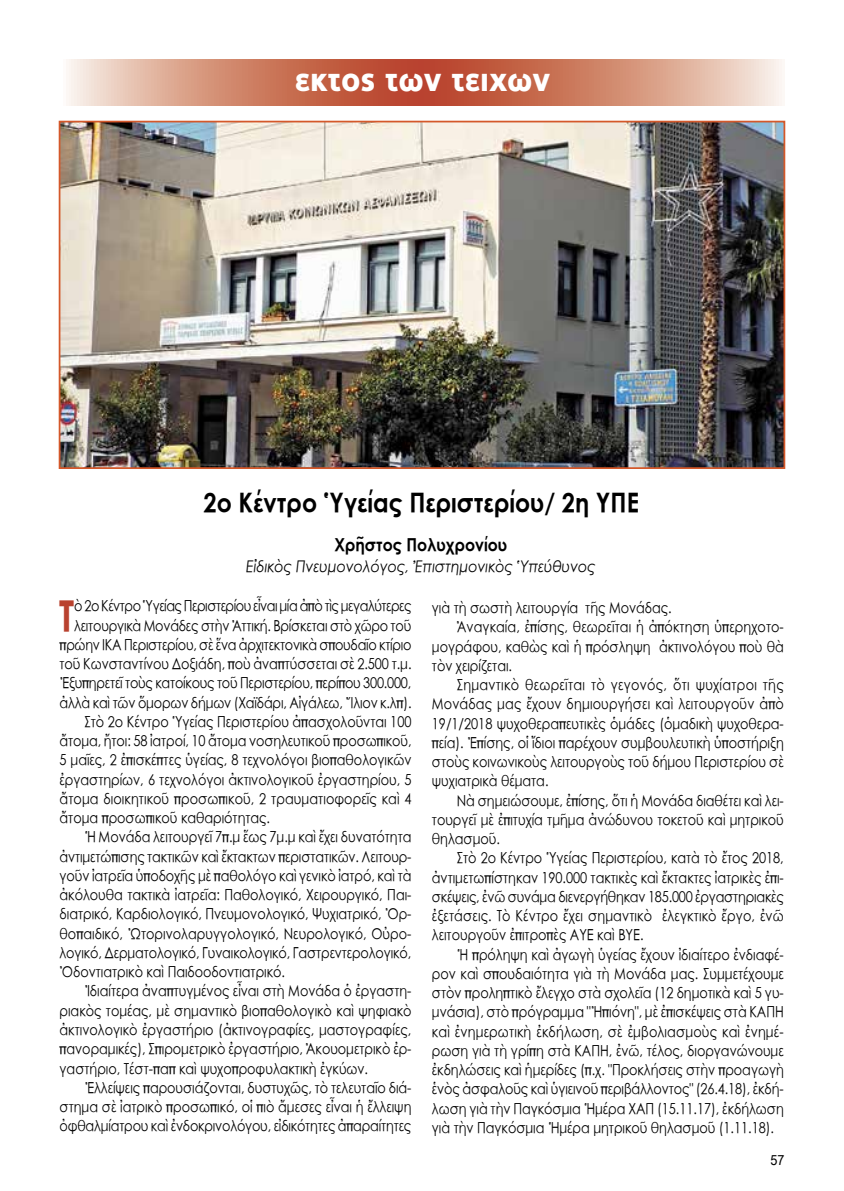
<style>
.page{position:relative;width:844px;height:1191px;background:#fff}
.page>*{position:absolute;margin:0;border:0;box-sizing:border-box;transform-origin:0 0}
.t1{font:41.65px "SK Century Gothic Pol Uni W Bold";color:#b9422f;scale:.86 1}
.t2{font:900 33.25px "PF Catalog";color:#fff;scale:.9 1}
.t3{font:26.25px "SK Century Gothic Pol Uni W Bold";color:#000;scale:.9 1}
.t4{font:17.5px "SK Century Gothic Pol Uni W Bold";color:#000;scale:.9 1}
.t5{font:15.75px "SK Century Gothic Pol Uni W Italic";color:#000;scale:.9 1}
.t6{font:14.88px "SK Century Gothic Pol Uni W";letter-spacing:-.005em;color:#000;scale:.86 1}
.t7{font:14.88px "SK Century Gothic Pol Uni W";letter-spacing:-.035em;color:#000;scale:.86 1}
.t8{font:14.88px "SK Century Gothic Pol Uni W";letter-spacing:.02em;color:#000;scale:.86 1}
.t9{font:14px "Arial Unicode MS";color:#000;scale:.9 1}
</style>
<div class="page">
<svg style="left:66px;top:60px;width:716px;height:46px"></svg>
<img style="left:62px;top:124px;width:720px;height:342px">
<div style="left:59px;top:121px;width:726px;height:348px;border:2px solid #d4582a"></div>
<h2 class="t2" style="left:295px;top:60px;width:285px">εκτος των τειχων</h2>
<h3 class="t3" style="left:203px;top:482px;width:485px">2ο Κέντρο Ὑγείας Περιστερίου/ 2η ΥΠΕ</h3>
<p class="t4" style="left:334px;top:531px;width:193px">Χρῆστος Πολυχρονίου</p>
<p class="t5" style="left:246px;top:555px;width:390px">Εἰδικὸς Πνευμονολόγος, Ἐπιστημονικὸς Ὑπεύθυνος</p>
<h1 class="t1" style="left:59px;top:584px;width:19px">Τ</h1>
<p class="t7" style="left:74px;top:597px;width:394px">ὸ 2ο Κέντρο Ὑγείας Περιστερίου εἶναι μία ἀπὸ τὶς μεγαλύτερες</p>
<p class="t6" style="left:74px;top:617px;width:393px">λειτουργικὰ Μονάδες στὴν Ἀττική. Βρίσκεται στὸ χῶρο τοῦ</p>
<p class="t6" style="left:60px;top:636px;width:410px">πρώην ΙΚΑ Περιστερίου, σὲ ἕνα ἀρχιτεκτονικὰ σπουδαῖο κτίριο</p>
<p class="t6" style="left:60px;top:655px;width:410px">τοῦ Κωνσταντίνου Δοξιάδη, ποὺ ἀναπτύσσεται σὲ 2.500 τ.μ.</p>
<p class="t6" style="left:60px;top:674px;width:410px">Ἐξυπηρετεῖ τοὺς κατοίκους τοῦ Περιστερίου, περίπου 300.000,</p>
<p class="t6" style="left:60px;top:694px;width:410px">ἀλλὰ καὶ τῶν ὅμορων δήμων (Χαϊδάρι, Αἰγάλεω, Ἴλιον κ.λπ).</p>
<p class="t6" style="left:84px;top:713px;width:382px">Στὸ 2ο Κέντρο Ὑγείας Περιστερίου ἀπασχολοῦνται 100</p>
<p class="t6" style="left:60px;top:732px;width:410px">ἄτομα, ἤτοι: 58 ἰατροί, 10 ἄτομα νοσηλευτικοῦ προσωπικοῦ,</p>
<p class="t6" style="left:60px;top:751px;width:410px">5 μαῖες, 2 ἐπισκέπτες ὑγείας, 8 τεχνολόγοι βιοπαθολογικῶν</p>
<p class="t6" style="left:60px;top:771px;width:410px">ἐργαστηρίων, 6 τεχνολόγοι ἀκτινολογικοῦ ἐργαστηρίου, 5</p>
<p class="t6" style="left:60px;top:790px;width:410px">ἄτομα διοικητικοῦ προσωπικοῦ, 2 τραυματιοφορεῖς καὶ 4</p>
<p class="t6" style="left:60px;top:809px;width:246px">ἄτομα προσωπικοῦ καθαριότητας.</p>
<p class="t6" style="left:84px;top:828px;width:382px">Ἡ Μονάδα λειτουργεῖ 7π.μ ἕως 7μ.μ καὶ ἔχει δυνατότητα</p>
<p class="t6" style="left:60px;top:847px;width:410px">ἀντιμετώπισης τακτικῶν καὶ ἔκτακτων περιστατικῶν. Λειτουρ-</p>
<p class="t6" style="left:60px;top:867px;width:410px">γοῦν ἰατρεῖα ὑποδοχῆς μὲ παθολόγο καὶ γενικὸ ἰατρό, καὶ τὰ</p>
<p class="t6" style="left:60px;top:886px;width:410px">ἀκόλουθα τακτικὰ ἰατρεῖα: Παθολογικό, Χειρουργικό, Παι-</p>
<p class="t6" style="left:60px;top:905px;width:410px">διατρικό, Καρδιολογικό, Πνευμονολογικό, Ψυχιατρικό, Ὀρ-</p>
<p class="t6" style="left:60px;top:925px;width:410px">θοπαιδικό, Ὠτορινολαρυγγολογικό, Νευρολογικό, Οὐρο-</p>
<p class="t6" style="left:60px;top:944px;width:410px">λογικό, Δερματολογικό, Γυναικολογικό, Γαστρεντερολογικό,</p>
<p class="t6" style="left:60px;top:963px;width:263px">Ὀδοντιατρικὸ καὶ Παιδοοδοντιατρικό.</p>
<p class="t6" style="left:84px;top:982px;width:382px">Ἰδιαίτερα ἀναπτυγμένος εἶναι στὴ Μονάδα ὁ ἐργαστη-</p>
<p class="t6" style="left:60px;top:1002px;width:410px">ριακὸς τομέας, μὲ σημαντικὸ βιοπαθολογικὸ καὶ ψηφιακὸ</p>
<p class="t6" style="left:60px;top:1021px;width:410px">ἀκτινολογικὸ ἐργαστήριο (ἀκτινογραφίες, μαστογραφίες,</p>
<p class="t6" style="left:60px;top:1040px;width:410px">πανοραμικές), Σπιρομετρικὸ ἐργαστήριο, Ἀκουομετρικὸ ἐρ-</p>
<p class="t6" style="left:60px;top:1059px;width:360px">γαστήριο, Τέστ-παπ καὶ ψυχοπροφυλακτικὴ ἐγκύων.</p>
<p class="t6" style="left:84px;top:1079px;width:382px">Ἐλλείψεις παρουσιάζονται, δυστυχῶς, τὸ τελευταῖο διά-</p>
<p class="t6" style="left:60px;top:1098px;width:410px">στημα σὲ ἰατρικὸ προσωπικό, οἱ πιὸ ἄμεσες εἶναι ἡ ἔλλειψη</p>
<p class="t6" style="left:60px;top:1117px;width:410px">ὀφθαλμίατρου καὶ ἐνδοκρινολόγου, εἰδικότητες ἀπαραίτητες</p>
<p class="t6" style="left:432px;top:599px;width:280px">γιὰ τὴ σωστὴ λειτουργία τῆς Μονάδας.</p>
<p class="t6" style="left:456px;top:618px;width:382px">Ἀναγκαία, ἐπίσης, θεωρεῖται ἡ ἀπόκτηση ὑπερηχοτο-</p>
<p class="t6" style="left:432px;top:637px;width:410px">μογράφου, καθὼς καὶ ἡ πρόσληψη ἀκτινολόγου ποὺ θὰ</p>
<p class="t6" style="left:432px;top:657px;width:95px">τὸν χειρίζεται.</p>
<p class="t8" style="left:456px;top:676px;width:381px">Σημαντικὸ θεωρεῖται τὸ γεγονός, ὅτι ψυχίατροι τῆς</p>
<p class="t6" style="left:432px;top:695px;width:410px">Μονάδας μας ἔχουν δημιουργήσει καὶ λειτουργοῦν ἀπὸ</p>
<p class="t6" style="left:432px;top:714px;width:410px">19/1/2018 ψυχοθεραπευτικὲς ὁμάδες (ὁμαδικὴ ψυχοθερα-</p>
<p class="t6" style="left:432px;top:734px;width:410px">πεία). Ἐπίσης, οἱ ἴδιοι παρέχουν συμβουλευτικὴ ὑποστήριξη</p>
<p class="t6" style="left:432px;top:753px;width:410px">στοὺς κοινωνικοὺς λειτουργοὺς τοῦ δήμου Περιστερίου σὲ</p>
<p class="t6" style="left:432px;top:772px;width:137px">ψυχιατρικὰ θέματα.</p>
<p class="t6" style="left:456px;top:791px;width:382px">Νὰ σημειώσουμε, ἐπίσης, ὅτι ἡ Μονάδα διαθέτει καὶ λει-</p>
<p class="t6" style="left:432px;top:811px;width:410px">τουργεῖ μὲ ἐπιτυχία τμῆμα ἀνώδυνου τοκετοῦ καὶ μητρικοῦ</p>
<p class="t6" style="left:432px;top:830px;width:81px">θηλασμοῦ.</p>
<p class="t6" style="left:456px;top:849px;width:382px">Στὸ 2ο Κέντρο Ὑγείας Περιστερίου, κατὰ τὸ ἔτος 2018,</p>
<p class="t6" style="left:432px;top:868px;width:410px">ἀντιμετωπίστηκαν 190.000 τακτικὲς καὶ ἔκτακτες ἰατρικὲς ἐπι-</p>
<p class="t6" style="left:432px;top:888px;width:410px">σκέψεις, ἐνῶ συνάμα διενεργήθηκαν 185.000 ἐργαστηριακὲς</p>
<p class="t6" style="left:432px;top:907px;width:410px">ἐξετάσεις. Τὸ Κέντρο ἔχει σημαντικὸ ἐλεγκτικὸ ἔργο, ἐνῶ</p>
<p class="t6" style="left:432px;top:926px;width:247px">λειτουργοῦν ἐπιτροπὲς ΑΥΕ καὶ ΒΥΕ.</p>
<p class="t6" style="left:456px;top:945px;width:382px">Ἡ πρόληψη καὶ ἀγωγὴ ὑγείας ἔχουν ἰδιαίτερο ἐνδιαφέ-</p>
<p class="t6" style="left:432px;top:965px;width:410px">ρον καὶ σπουδαιότητα γιὰ τὴ Μονάδα μας. Συμμετέχουμε</p>
<p class="t6" style="left:432px;top:984px;width:410px">στὸν προληπτικὸ ἔλεγχο στὰ σχολεῖα (12 δημοτικὰ καὶ 5 γυ-</p>
<p class="t6" style="left:432px;top:1003px;width:410px">μνάσια), στὸ πρόγραμμα "Ἠπιόνη", μὲ ἐπισκέψεις στὰ ΚΑΠΗ</p>
<p class="t6" style="left:432px;top:1022px;width:410px">καὶ ἐνημερωτικὴ ἐκδήλωση, σὲ ἐμβολιασμοὺς καὶ ἐνημέ-</p>
<p class="t6" style="left:432px;top:1042px;width:410px">ρωση γιὰ τὴ γρίπη στὰ ΚΑΠΗ, ἐνῶ, τέλος, διοργανώνουμε</p>
<p class="t6" style="left:432px;top:1061px;width:410px">ἐκδηλώσεις καὶ ἡμερίδες (π.χ. "Προκλήσεις στὴν προαγωγὴ</p>
<p class="t6" style="left:432px;top:1080px;width:410px">ἑνὸς ἀσφαλοῦς καὶ ὑγιεινοῦ περιβάλλοντος" (26.4.18), ἐκδή-</p>
<p class="t6" style="left:432px;top:1099px;width:410px">λωση γιὰ τὴν Παγκόσμια Ἡμέρα ΧΑΠ (15.11.17), ἐκδήλωση</p>
<p class="t6" style="left:432px;top:1119px;width:399px">γιὰ τὴν Παγκόσμια Ἡμέρα μητρικοῦ θηλασμοῦ (1.11.18).</p>
<p class="t9" style="left:770px;top:1149px;width:17px">57</p>
</div>
